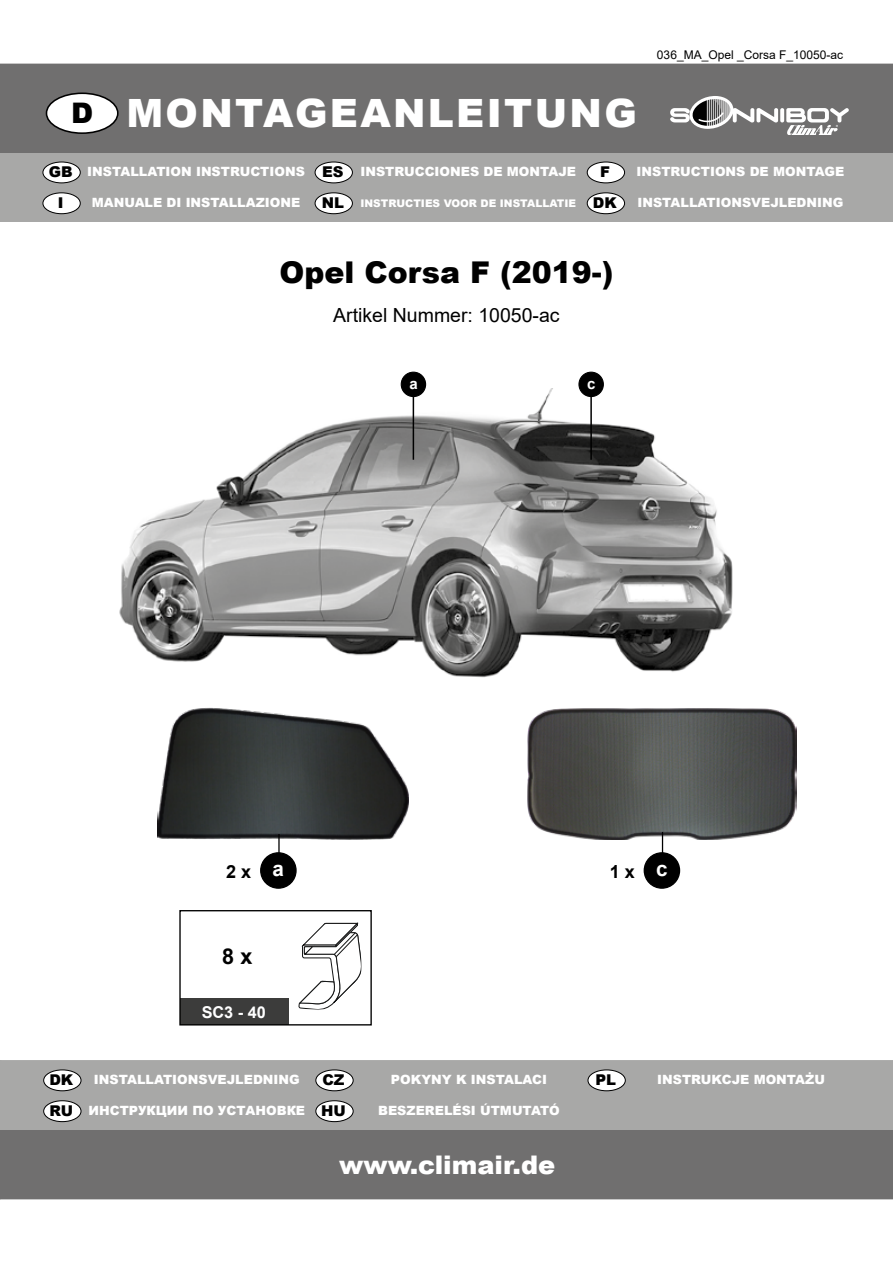
<style>
.page{position:relative;width:893px;height:1263px;background:#fff}
.page>*{position:absolute;margin:0;border:0;box-sizing:border-box;transform-origin:0 0}
.t1{font:900 39px "Arial";letter-spacing:.06em;color:#fff}
.t2{font:900 30px "Arial";color:#000}
.t3{font:900 25.65px "Arial";color:#fff}
.t4{font:19.5px "Arial";color:#000}
.t5{font:700 18px "Arial";color:#000}
.t6{font:700 16.35px "Arial";color:#fff}
.t7{font:700 15px "Arial";color:#fff}
.t8{font:900 14.85px "Arial";color:#000}
.t9{font:900 12.75px "Arial";color:#fff}
.t10{font:12px "Arial";color:#000}
.t11{font:900 10.5px "Arial";color:#fff}
.s1{font-size:28.35px;color:#000}
.s2{font-size:14.85px;color:#000}
.s3{font-size:20.7px;color:#fff}
</style>
<div class="page">
<div style="left:1px;top:64px;width:891px;height:88px;background:#706f6f"></div>
<div style="left:0;top:64px;width:893px;height:89px;border:1px solid #706f6f"></div>
<div style="left:46px;top:93px;width:72px;height:40px;background:#fff;border-radius:50%"></div>
<div style="left:46px;top:92px;width:73px;height:42px;border:2px solid #000;border-radius:50%"></div>
<svg style="left:670px;top:96px;width:179px;height:38px"></svg>
<div style="left:0;top:153px;width:893px;height:68px;background:#a8a8a7"></div>
<div style="left:43px;top:162px;width:37px;height:21px;background:#fff;border-radius:50%"></div>
<div style="left:43px;top:162px;width:38px;height:21px;border:1px solid #000;border-radius:50%"></div>
<div style="left:315px;top:162px;width:37px;height:21px;background:#fff;border-radius:50%"></div>
<div style="left:315px;top:162px;width:38px;height:21px;border:1px solid #000;border-radius:50%"></div>
<div style="left:587px;top:162px;width:38px;height:21px;background:#fff;border-radius:50%"></div>
<div style="left:587px;top:162px;width:38px;height:21px;border:1px solid #000;border-radius:50%"></div>
<div style="left:43px;top:193px;width:37px;height:21px;background:#fff;border-radius:50%"></div>
<div style="left:43px;top:192px;width:38px;height:22px;border:1px solid #000;border-radius:50%"></div>
<div style="left:315px;top:193px;width:37px;height:21px;background:#fff;border-radius:50%"></div>
<div style="left:315px;top:192px;width:38px;height:22px;border:1px solid #000;border-radius:50%"></div>
<div style="left:587px;top:193px;width:38px;height:21px;background:#fff;border-radius:50%"></div>
<div style="left:587px;top:192px;width:38px;height:22px;border:1px solid #000;border-radius:50%"></div>
<div style="left:1px;top:1127px;width:892px;height:71px;background:#706f6f"></div>
<div style="left:0;top:1127px;width:893px;height:72px;border:1px solid #706f6f"></div>
<div style="left:0;top:1060px;width:893px;height:70px;background:#a8a8a7"></div>
<div style="left:44px;top:1070px;width:37px;height:21px;background:#fff;border-radius:50%"></div>
<div style="left:43px;top:1069px;width:38px;height:22px;border:1px solid #000;border-radius:50%"></div>
<div style="left:316px;top:1070px;width:37px;height:21px;background:#fff;border-radius:50%"></div>
<div style="left:315px;top:1069px;width:39px;height:22px;border:1px solid #000;border-radius:50%"></div>
<div style="left:588px;top:1070px;width:37px;height:21px;background:#fff;border-radius:50%"></div>
<div style="left:588px;top:1069px;width:38px;height:22px;border:1px solid #000;border-radius:50%"></div>
<div style="left:44px;top:1101px;width:37px;height:20px;background:#fff;border-radius:50%"></div>
<div style="left:43px;top:1100px;width:38px;height:22px;border:1px solid #000;border-radius:50%"></div>
<div style="left:316px;top:1101px;width:37px;height:20px;background:#fff;border-radius:50%"></div>
<div style="left:315px;top:1100px;width:39px;height:22px;border:1px solid #000;border-radius:50%"></div>
<img style="left:119px;top:388px;width:614px;height:290px">
<img style="left:157px;top:707px;width:251px;height:132px">
<img style="left:527px;top:708px;width:269px;height:132px">
<div style="left:401px;top:372px;width:25px;height:25px;background:#000;border-radius:50%"></div>
<div style="left:401px;top:372px;width:25px;height:25px;border:1px solid #000;border-radius:50%"></div>
<hr style="left:413px;top:396px;width:1px;height:64px;background:#000">
<div style="left:579px;top:372px;width:24px;height:25px;background:#000;border-radius:50%"></div>
<div style="left:578px;top:372px;width:26px;height:25px;border:1px solid #000;border-radius:50%"></div>
<hr style="left:590px;top:396px;width:2px;height:64px;background:#000">
<div style="left:180px;top:998px;width:108px;height:26px;background:#3c3c3b"></div>
<div style="left:179px;top:910px;width:193px;height:115px;border:1px solid #000"></div>
<svg style="left:299px;top:923px;width:61px;height:85px"></svg>
<div style="left:297px;top:921px;width:65px;height:89px;border:1px solid #fff"></div>
<hr style="left:278px;top:834px;width:2px;height:25px;background:#000">
<div style="left:261px;top:853px;width:35px;height:35px;background:#000;border-radius:50%"></div>
<div style="left:260px;top:852px;width:37px;height:37px;border:1px solid #000;border-radius:50%"></div>
<svg style="left:662px;top:832px;width:1px;height:20px"></svg>
<div style="left:644px;top:853px;width:35px;height:35px;background:#000;border-radius:50%"></div>
<div style="left:644px;top:852px;width:36px;height:37px;border:1px solid #000;border-radius:50%"></div>
<p class="t10" style="left:657px;top:46px;width:188px">036_MA_Opel _Corsa F_10050-ac</p>
<h1 class="t1" style="left:71px;top:85px;width:567px"><span class="s1">D</span> MONTAGEANLEITUNG</h1>
<p class="t9" style="left:49px;top:162px;width:529px"><span class="s2">GB</span> INSTALLATION INSTRUCTIONS <span class="s2">ES</span> INSTRUCCIONES DE MONTAJE</p>
<p class="t8" style="left:600px;top:161px;width:11px">F</p>
<p class="t9" style="left:637px;top:162px;width:209px">INSTRUCTIONS DE MONTAGE</p>
<p class="t8" style="left:58px;top:192px;width:7px">I</p>
<p class="t9" style="left:92px;top:193px;width:210px">MANUALE DI INSTALLAZIONE</p>
<p class="t11" style="left:322px;top:196px;width:297px"><span class="s2">NL</span> INSTRUCTIES VOOR DE INSTALLATIE <span class="s2">DK</span></p>
<p class="t9" style="left:637px;top:193px;width:207px">INSTALLATIONSVEJLEDNING</p>
<h2 class="t2" style="left:279px;top:250px;width:336px">Opel Corsa F (2019-)</h2>
<h3 class="t4" style="left:333px;top:302px;width:228px">Artikel Nummer: 10050-ac</h3>
<p class="t7" style="left:409px;top:373px;width:10px">a</p>
<p class="t7" style="left:587px;top:373px;width:10px">c</p>
<h3 class="t5" style="left:226px;top:859px;width:59px">2 x <span class="s3">a</span></h3>
<h3 class="t5" style="left:610px;top:859px;width:59px">1 x <span class="s3">c</span></h3>
<p class="t6" style="left:202px;top:1000px;width:66px">SC3 - 40</p>
<p class="t8" style="left:49px;top:1069px;width:25px">DK</p>
<p class="t9" style="left:94px;top:1070px;width:207px">INSTALLATIONSVEJLEDNING</p>
<p class="t8" style="left:322px;top:1069px;width:24px">CZ</p>
<p class="t9" style="left:391px;top:1070px;width:158px">POKYNY K INSTALACI</p>
<p class="t8" style="left:595px;top:1069px;width:22px">PL</p>
<p class="t9" style="left:657px;top:1070px;width:169px">INSTRUKCJE MONTAŻU</p>
<p class="t9" style="left:50px;top:1101px;width:298px"><span class="s2">RU</span> ИНСТРУКЦИИ ПО УСТАНОВКЕ <span class="s2">HU</span></p>
<p class="t9" style="left:378px;top:1101px;width:183px">BESZERELÉSI ÚTMUTATÓ</p>
<h3 class="t3" style="left:339px;top:1146px;width:217px">www.climair.de</h3>
</div>
